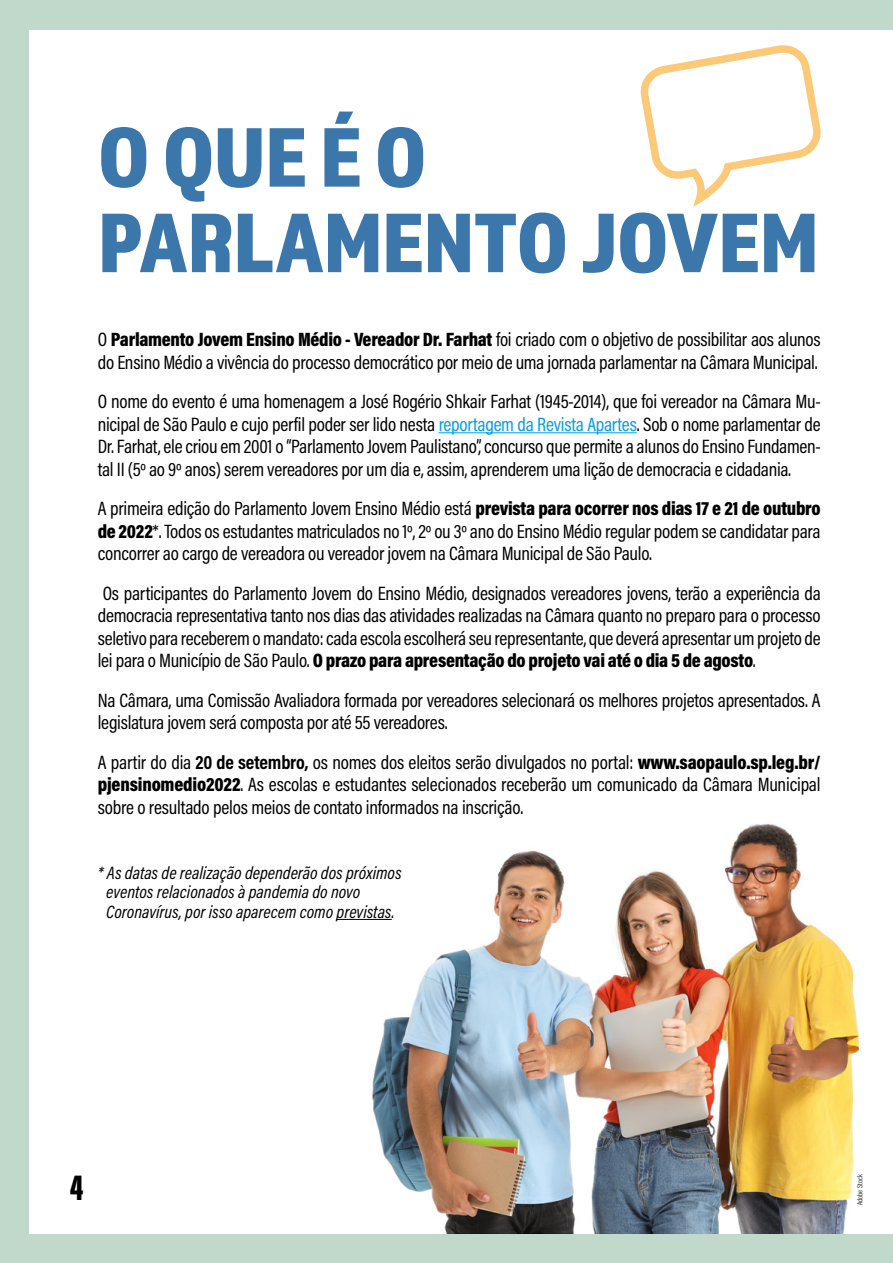
<style>
.page{position:relative;width:893px;height:1263px;background:#c0d9ca}
.page>*{position:absolute;margin:0;border:0;box-sizing:border-box;transform-origin:0 0}
.t1{font:87.6px/85.5px "Almaq Refined";letter-spacing:-.01em;color:#3c77ab}
.t2{font:900 37.5px "Acumin Pro Extra Cond";color:#000}
.t3{font:19.5px/22.5px "Acumin Pro Cond";letter-spacing:-.015em;color:#000;text-align:justify}
.t4{font:italic 18px/19.5px "Acumin Pro Cond";color:#000}
.t5{font:300 7.5px "Acumin Pro Cond";color:#000}
.s1{font-weight:900}
.s2{color:#009fe3}
.s3{font-weight:700}
</style>
<div class="page">
<div style="left:30px;top:30px;width:863px;height:1203px;background:#fff"></div>
<img style="left:366px;top:824px;width:494px;height:409px">
<hr style="left:439px;top:432px;width:198px;height:1px;background:#009fe3">
<hr style="left:337px;top:919px;width:55px;height:1px;background:#000">
<svg style="left:642px;top:45px;width:177px;height:162px"></svg>
<h1 class="t1" style="left:98px;top:112px;width:723px">O QUE É O<br>PARLAMENTO JOVEM</h1>
<p class="t3" style="left:98px;top:328px;width:724px">O <span class="s1">Parlamento Jovem Ensino Médio - Vereador Dr. Farhat</span> foi criado com o objetivo de possibilitar aos alunos do Ensino Médio a vivência do processo democrático por meio de uma jornada parlamentar na Câmara Municipal.</p>
<p class="t3" style="left:98px;top:390px;width:724px">O nome do evento é uma homenagem a José Rogério Shkair Farhat (1945-2014), que foi vereador na Câmara Mu&shy;nicipal de São Paulo e cujo perfil poder ser lido nesta <span class="s2">reportagem da Revista Apartes</span>. Sob o nome parlamentar de Dr. Farhat, ele criou em 2001 o “Parlamento Jovem Paulistano”, concurso que permite a alunos do Ensino Fundamen&shy;tal II (5º ao 9º anos) serem vereadores por um dia e, assim, aprenderem uma lição de democracia e cidadania.</p>
<p class="t3" style="left:98px;top:497px;width:724px">A primeira edição do Parlamento Jovem Ensino Médio está <span class="s1">prevista para ocorrer nos dias 17 e 21 de outubro de 2022</span>*. Todos os estudantes matriculados no 1º, 2º ou 3º ano do Ensino Médio regular podem se candidatar para concorrer ao cargo de vereadora ou vereador jovem na Câmara Municipal de São Paulo.</p>
<p class="t3" style="left:98px;top:581px;width:724px">Os participantes do Parlamento Jovem do Ensino Médio, designados vereadores jovens, terão a experiência da democracia representativa tanto nos dias das atividades realizadas na Câmara quanto no preparo para o processo seletivo para receberem o mandato: cada escola escolherá seu representante, que deverá apresentar um projeto de lei para o Município de São Paulo. <span class="s1">O prazo para apresentação do projeto vai até o dia 5 de agosto</span>.</p>
<p class="t3" style="left:98px;top:688px;width:724px">Na Câmara, uma Comissão Avaliadora formada por vereadores selecionará os melhores projetos apresentados. A legislatura jovem será composta por até 55 vereadores.</p>
<p class="t3" style="left:98px;top:750px;width:724px">A partir do dia <span class="s3">20 de setembro,</span> os nomes dos eleitos serão divulgados no portal: <span class="s1">www.saopaulo.sp.leg.br/ pjensinomedio2022</span>. As escolas e estudantes selecionados receberão um comunicado da Câmara Municipal sobre o resultado pelos meios de contato informados na inscrição.</p>
<p class="t4" style="left:106px;top:862px;width:297px;text-indent:-8px">* As datas de realização dependerão dos próximos eventos relacionados à pandemia do novo<br>Coronavírus, por isso aparecem como previstas.</p>
<h2 class="t2" style="left:70px;top:1164px;width:15px">4</h2>
<p class="t5" style="left:855px;top:1205px;width:32px;rotate:-90deg">Adobe Stock</p>
</div>
